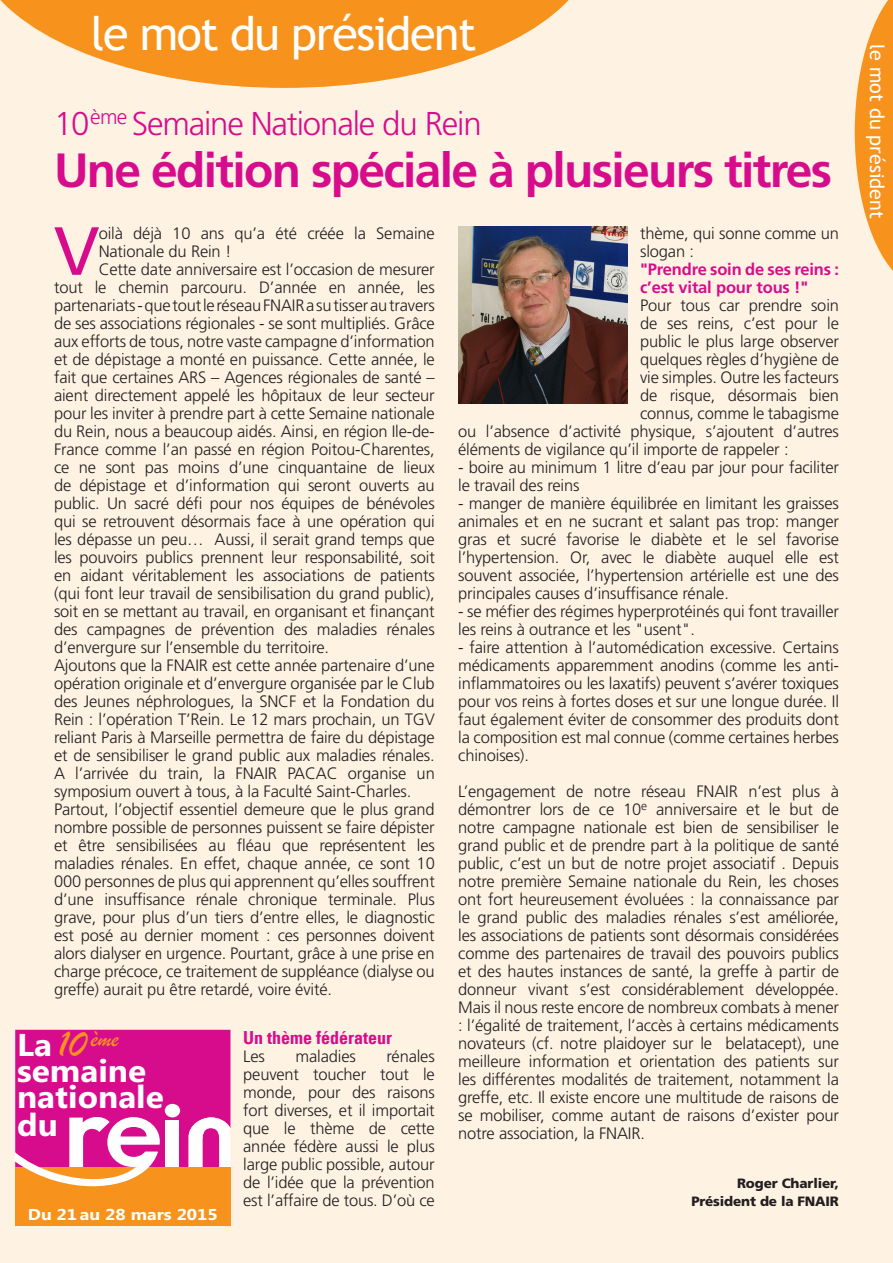
<style>
.page{position:relative;width:893px;height:1263px;background:#fff}
.page>*{position:absolute;margin:0;border:0;box-sizing:border-box;transform-origin:0 0}
.t1{font:68.1px "Frutiger LT Std";color:#d70c8c}
.TITRE1{font:700 48px "Frutiger LT Std";letter-spacing:-.035em;color:#d70c8c}
.t2{font:46.5px "Trebuchet MS";letter-spacing:-.03em;color:#fff}
.TITRE1-2{font:300 33px "Frutiger LT Std";letter-spacing:-.035em;color:#d70c8c}
.t3{font:700 31.5px/26.5px "Ebrima";color:#fff;scale:1.06 1}
.t4{font:24.45px "Brush Script";color:#f7931d}
.t5{font:19.8px "Trebuchet MS";color:#fff}
.SOUSTITRE{font:18px "Univers Com 67 Bold Cond";color:#d70c8c}
.t6{font:300 16.5px/18px "Frutiger LT Std";letter-spacing:-.01em;color:#231f20;text-align:justify}
.t7{font:700 16.5px/18px "Frutiger LT Std";letter-spacing:-.01em;color:#d70c8c}
.t8{font:700 15.75px "Ebrima";color:#fff;scale:1.13 1}
.Signature{font:900 13.5px "Frutiger LT Std";letter-spacing:-.01em;color:#231f20}
.s1{font-size:39.15px}
</style>
<div class="page">
<div style="left:0;top:0;width:893px;height:1262px;background:#fef2e3"></div>
<svg style="left:0;top:0;width:569px;height:88px;fill:#f7931d"></svg>
<svg style="left:15px;top:1030px;width:215px;height:195px;background:#e5537d"></svg>
<img style="left:458px;top:227px;width:169px;height:176px">
<svg style="left:855px;top:0;width:38px;height:271px"></svg>
<p class="t2" style="left:91px;top:6px;width:387px">le mot du président</p>
<p class="TITRE1-2" style="left:54px;top:105px;width:429px">10<sup>ème</sup> Semaine Nationale du Rein</p>
<p class="TITRE1" style="left:54px;top:142px;width:780px">Une édition spéciale à plusieurs titres</p>
<p class="t1" style="left:54px;top:211px;width:47px">V</p>
<p class="t6" style="left:99px;top:224px;width:338px">oilà déjà 10 ans qu’a été créée la Semaine<br>Nationale du Rein !</p>
<p class="t6" style="left:54px;top:260px;width:382px;text-indent:45px">Cette date anniversaire est l’occasion de mesurer tout le chemin parcouru. D’année en année, les partenariats - que tout le réseau FNAIR a su tisser au travers de ses associations régionales - se sont multipliés. Grâce aux efforts de tous, notre vaste campagne d’information et de dépistage a monté en puissance. Cette année, le fait que certaines ARS – Agences régionales de santé – aient directement appelé les hôpitaux de leur secteur pour les inviter à prendre part à cette Semaine nationale du Rein, nous a beaucoup aidés. Ainsi, en région Ile-de-France comme l’an passé en région Poitou-Charentes, ce ne sont pas moins d’une cinquantaine de lieux de dépistage et d’information qui seront ouverts au public. Un sacré défi pour nos équipes de bénévoles qui se retrouvent désormais face à une opération qui les dépasse un peu… Aussi, il serait grand temps que les pouvoirs publics prennent leur responsabilité, soit en aidant véritablement les associations de patients (qui font leur travail de sensibilisation du grand public), soit en se mettant au travail, en organisant et finançant des campagnes de prévention des maladies rénales d’envergure sur l’ensemble du territoire.</p>
<p class="t6" style="left:54px;top:656px;width:382px">Ajoutons que la FNAIR est cette année partenaire d’une opération originale et d’envergure organisée par le Club des Jeunes néphrologues, la SNCF et la Fondation du Rein : l’opération T’Rein. Le 12 mars prochain, un TGV reliant Paris à Marseille permettra de faire du dépistage et de sensibiliser le grand public aux maladies rénales.<br>A l’arrivée du train, la FNAIR PACAC organise un symposium ouvert à tous, à la Faculté Saint-Charles.</p>
<p class="t6" style="left:54px;top:800px;width:382px">Partout, l’objectif essentiel demeure que le plus grand nombre possible de personnes puissent se faire dépister et être sensibilisées au fléau que représentent les maladies rénales. En effet, chaque année, ce sont 10<br>000 personnes de plus qui apprennent qu’elles souffrent d’une insuffisance rénale chronique terminale. Plus grave, pour plus d’un tiers d’entre elles, le diagnostic est posé au dernier moment : ces personnes doivent alors dialyser en urgence. Pourtant, grâce à une prise en charge précoce, ce traitement de suppléance (dialyse ou greffe) aurait pu être retardé, voire évité.</p>
<p class="SOUSTITRE" style="left:243px;top:1027px;width:151px">Un thème fédérateur</p>
<p class="t6" style="left:243px;top:1048px;width:23px">Les</p>
<p class="t6" style="left:296px;top:1048px;width:62px">maladies</p>
<p class="t4" style="left:58px;top:1023px;width:62px"><span class="s1">10</span> ème</p>
<p class="t3" style="left:17px;top:1033px;width:140px">La semaine nationale du</p>
<p class="t6" style="left:243px;top:1048px;width:193px;text-indent:143px">rénales peuvent toucher tout le monde, pour des raisons fort diverses, et il importait que le thème de cette année fédère aussi le plus large public possible, autour de l’idée que la prévention est l’affaire de tous. D’où ce</p>
<p class="t8" style="left:28px;top:1202px;width:170px">Du 21 au 28 mars 2015</p>
<p class="t6" style="left:640px;top:224px;width:200px">thème, qui sonne comme un slogan :</p>
<p class="t7" style="left:640px;top:260px;width:200px">"Prendre soin de ses reins : c’est vital pour tous !"</p>
<p class="t6" style="left:640px;top:296px;width:200px">Pour tous car prendre soin</p>
<p class="t6" style="left:640px;top:314px;width:200px">de ses reins, c’est pour le</p>
<p class="t6" style="left:640px;top:332px;width:200px">public le plus large observer</p>
<p class="t6" style="left:640px;top:350px;width:200px">quelques règles d’hygiène de</p>
<p class="t6" style="left:640px;top:368px;width:200px">vie simples. Outre les facteurs</p>
<p class="t6" style="left:640px;top:386px;width:200px">de risque, désormais bien</p>
<p class="t6" style="left:640px;top:404px;width:200px">connus, comme le tabagisme</p>
<p class="t6" style="left:458px;top:422px;width:382px">ou l’absence d’activité physique, s’ajoutent d’autres</p>
<p class="t6" style="left:458px;top:440px;width:332px">éléments de vigilance qu’il importe de rappeler :</p>
<p class="t6" style="left:458px;top:458px;width:382px">- boire au minimum 1 litre d’eau par jour pour faciliter le travail des reins</p>
<p class="t6" style="left:458px;top:494px;width:382px">- manger de manière équilibrée en limitant les graisses animales et en ne sucrant et salant pas trop: manger gras et sucré favorise le diabète et le sel favorise l’hypertension. Or, avec le diabète auquel elle est souvent associée, l’hypertension artérielle est une des principales causes d’insuffisance rénale.</p>
<p class="t6" style="left:458px;top:602px;width:382px">- se méfier des régimes hyperprotéinés qui font travailler les reins à outrance et les "usent".</p>
<p class="t6" style="left:458px;top:638px;width:382px">- faire attention à l’automédication excessive. Certains médicaments apparemment anodins (comme les anti&shy;inflammatoires ou les laxatifs) peuvent s’avérer toxiques pour vos reins à fortes doses et sur une longue durée. Il faut également éviter de consommer des produits dont la composition est mal connue (comme certaines herbes chinoises).</p>
<p class="t6" style="left:458px;top:782px;width:382px">L’engagement de notre réseau FNAIR n’est plus à démontrer lors de ce 10<sup>e</sup> anniversaire et le but de notre campagne nationale est bien de sensibiliser le grand public et de prendre part à la politique de santé public, c’est un but de notre projet associatif . Depuis notre première Semaine nationale du Rein, les choses ont fort heureusement évoluées : la connaissance par le grand public des maladies rénales s’est améliorée, les associations de patients sont désormais considérées comme des partenaires de travail des pouvoirs publics et des hautes instances de santé, la greffe à partir de donneur vivant s’est considérablement développée.<br>Mais il nous reste encore de nombreux combats à mener : l’égalité de traitement, l’accès à certains médicaments novateurs (cf. notre plaidoyer sur le belatacept), une meilleure information et orientation des patients sur les différentes modalités de traitement, notamment la greffe, etc. Il existe encore une multitude de raisons de se mobiliser, comme autant de raisons d’exister pour notre association, la FNAIR.</p>
<p class="Signature" style="left:737px;top:1175px;width:103px">Roger Charlier,</p>
<p class="Signature" style="left:691px;top:1193px;width:149px">Président de la FNAIR</p>
<p class="t5" style="left:889px;top:44px;width:176px;rotate:90deg">le mot du président</p>
</div>
